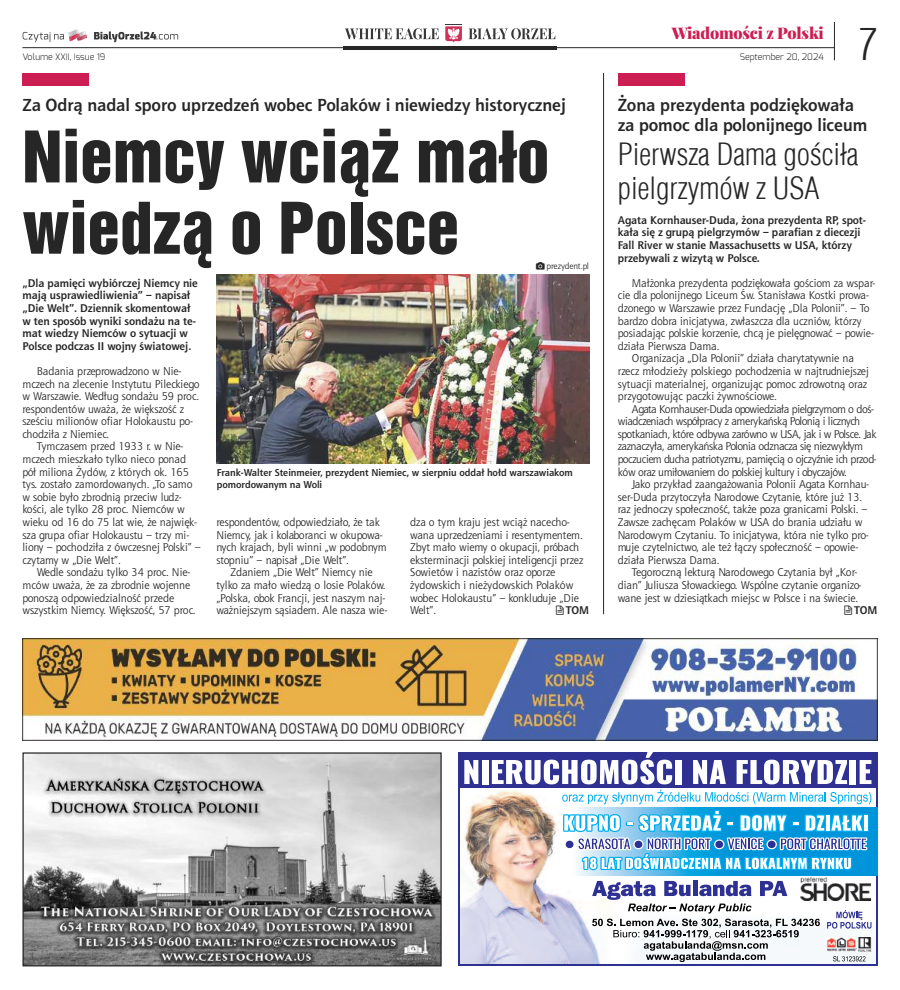
<style>
.page{position:relative;width:900px;height:990px;background:#fff}
.page>*{position:absolute;margin:0;border:0;box-sizing:border-box;transform-origin:0 0}
.t1{font:65px/71.2px "Switzerland Inserat";color:#272627}
.t2{font:300 43.62px "Switzerland Cond";color:#272627}
.t3{font:300 30px/33.8px "Switzerland Cond";color:#272627}
.t4{font:700 17.5px/20px "Aerton EFN";color:#272627}
.t5{font:900 15.62px "Playfair Display";letter-spacing:-.015em;color:#cc1e52}
.t6{font:11.25px/12.6px "Aerton EFN";color:#272627}
.t7{font:700 11.25px/12.6px "Aerton EFN";color:#272627}
.t8{font:11.25px "Aerton EFN";letter-spacing:-.03em;color:#272627}
.t9{font:700 10px/12.6px "Aerton EFN";color:#272627}
.t10{font:300 9px "Exo";color:#272627}
.t11{font:8.75px "Aerton EFN";color:#272627}
</style>
<div class="page">
<div style="left:22px;top:73px;width:67px;height:12px;background:#cc1e52"></div>
<img style="left:22px;top:638px;width:855px;height:102px">
<img style="left:217px;top:275px;width:372px;height:188px">
<hr style="left:603px;top:73px;width:1px;height:541px;background:#272627">
<div style="left:618px;top:73px;width:66px;height:12px;background:#cc1e52"></div>
<hr style="left:343px;top:46px;width:214px;height:3px;background:#272627">
<hr style="left:834px;top:22px;width:1px;height:38px;background:#272627">
<svg style="left:23px;top:30px;width:64px;height:12px"></svg>
<svg style="left:94px;top:31px;width:84px;height:11px"></svg>
<svg style="left:345px;top:28px;width:94px;height:11px"></svg>
<svg style="left:469px;top:28px;width:86px;height:11px"></svg>
<svg style="left:445px;top:26px;width:17px;height:16px"></svg>
<hr style="left:22px;top:47px;width:813px;height:1px;background:#272627">
<img style="left:24px;top:754px;width:416px;height:210px">
<div style="left:22px;top:752px;width:420px;height:214px;border:1px solid #272627"></div>
<img style="left:460px;top:787px;width:416px;height:177px">
<div style="left:458px;top:752px;width:420px;height:35px;background:#2e3092"></div>
<svg style="left:464px;top:760px;width:14px;height:24px"></svg>
<div style="left:482px;top:760px;width:6px;height:24px;background:#fff"></div>
<svg style="left:492px;top:752px;width:382px;height:210px"></svg>
<h3 class="t5" style="left:672px;top:25px;width:154px">Wiadomości z Polski</h3>
<p class="t10" style="left:22px;top:51px;width:85px">Volume XXII, Issue 19</p>
<p class="t10" style="left:740px;top:51px;width:85px">September 20, 2024</p>
<h2 class="t2" style="left:858px;top:19px;width:21px">7</h2>
<h3 class="t4" style="left:22px;top:97px;width:545px">Za odrą nadal sporo uprzedzeń wobec Polaków i niewiedzy historycznej</h3>
<h1 class="t1" style="left:22px;top:121px;width:528px">Niemcy wciąż mało wiedzą o Polsce</h1>
<p class="t11" style="left:547px;top:263px;width:44px">prezydent.pl</p>
<p class="t7" style="left:22px;top:278px;width:177px">„Dla pamięci wybiórczej Niemcy nie mają usprawiedliwienia” – napisał „Die Welt”. Dziennik skomentował w ten sposób wyniki sondażu na te&shy;mat wiedzy Niemców o sytuacji w Polsce podczas II wojny światowej.</p>
<p class="t6" style="left:22px;top:366px;width:179px;text-indent:14px">Badania przeprowadzono w Nie&shy;mczech na zlecenie Instytutu Pileckiego w Warszawie. Według sondażu 59 proc. respondentów uważa, że większość z sześciu milionów ofiar Holokaustu po&shy;chodziła z Niemiec.</p>
<p class="t6" style="left:22px;top:441px;width:180px;text-indent:14px">Tymczasem przed 1933 r. w Nie&shy;mczech mieszkało tylko nieco ponad pół miliona Żydów, z których ok. 165 tys. zostało zamordowanych. „To samo w sobie było zbrodnią przeciw ludz&shy;kości, ale tylko 28 proc. Niemców w wieku od 16 do 75 lat wie, że najwięk&shy;sza grupa ofiar Holokaustu – trzy mi&shy;liony – pochodziła z ówczesnej Polski” – czytamy w „Die Welt”.</p>
<p class="t6" style="left:22px;top:567px;width:175px;text-indent:14px">Wedle sondażu tylko 34 proc. Nie&shy;mców uważa, że za zbrodnie wojenne ponoszą odpowiedzialność przede wszystkim Niemcy. Większość, 57 proc.</p>
<p class="t9" style="left:217px;top:467px;width:357px">Frank-Walter Steinmeier, prezydent Niemiec, w sierpniu oddał hołd warszawiakom pomordowanym na Woli</p>
<p class="t6" style="left:216px;top:517px;width:172px">respondentów, odpowiedziało, że tak Niemcy, jak i kolaboranci w okupowa&shy;nych krajach, byli winni „w podobnym stopniu” – napisał „Die Welt”.</p>
<p class="t6" style="left:216px;top:567px;width:173px;text-align:center">Zdaniem „Die Welt” Niemcy nie<br>tylko za mało wiedzą o losie Polaków. „Polska, obok Francji, jest naszym naj&shy;ważniejszym sąsiadem. Ale nasza wie-</p>
<p class="t6" style="left:410px;top:517px;width:175px">dza o tym kraju jest wciąż nacecho&shy;wana uprzedzeniami i resentymentem.<br>Zbyt mało wiemy o okupacji, próbach eksterminacji polskiej inteligencji przez Sowietów i nazistów oraz oporze żydowskich i nieżydowskich Polaków wobec Holokaustu” – konkluduje „Die Welt”.</p>
<p class="t7" style="left:566px;top:605px;width:25px">ToM</p>
<h3 class="t4" style="left:618px;top:97px;width:251px">Żona prezydenta podziękowała za pomoc dla polonijnego liceum</h3>
<h3 class="t3" style="left:618px;top:137px;width:242px">Pierwsza Dama gościła pielgrzymów z USA</h3>
<p class="t7" style="left:618px;top:215px;width:250px">Agata Kornhauser-Duda, żona prezydenta RP, spot&shy;kała się z grupą pielgrzymów – parafian z diecezji Fall River w stanie Massachusetts w USA, którzy przebywali z wizytą w Polsce.</p>
<p class="t6" style="left:632px;top:278px;width:245px">Małżonka prezydenta podziękowała gościom za wspar-</p>
<p class="t6" style="left:618px;top:290px;width:253px">cie dla polonijnego Liceum Św. Stanisława Kostki prowa-</p>
<p class="t6" style="left:618px;top:303px;width:254px">dzonego w Warszawie przez Fundację „Dla Polonii”. – To</p>
<p class="t6" style="left:618px;top:315px;width:245px">bardzo dobra inicjatywa, zwłaszcza dla uczniów, którzy</p>
<p class="t6" style="left:618px;top:328px;width:258px">posiadając polskie korzenie, chcą je pielęgnować – powie-</p>
<p class="t6" style="left:618px;top:340px;width:103px">działa Pierwsza Dama.</p>
<p class="t6" style="left:632px;top:353px;width:223px">Organizacja „Dla Polonii” działa charytatywnie na</p>
<p class="t6" style="left:618px;top:366px;width:253px">rzecz młodzieży polskiego pochodzenia w najtrudniejszej</p>
<p class="t6" style="left:618px;top:378px;width:251px">sytuacji materialnej, organizując pomoc zdrowotną oraz</p>
<p class="t6" style="left:618px;top:391px;width:161px">przygotowując paczki żywnościowe.</p>
<p class="t8" style="left:632px;top:404px;width:244px">Agata Kornhauser-Duda opowiedziała pielgrzymom o doś-</p>
<p class="t8" style="left:618px;top:417px;width:244px">wiadczeniach współpracy z amerykańską Polonią i licznych</p>
<p class="t8" style="left:618px;top:429px;width:260px">spotkaniach, które odbywa zarówno w USA, jak i w Polsce. Jak</p>
<p class="t8" style="left:618px;top:442px;width:247px">zaznaczyła, amerykańska Polonia odznacza się niezwykłym</p>
<p class="t8" style="left:618px;top:455px;width:260px">poczuciem ducha patriotyzmu, pamięcią o ojczyźnie ich przod-</p>
<p class="t8" style="left:618px;top:467px;width:231px">ków oraz umiłowaniem do polskiej kultury i obyczajów.</p>
<p class="t6" style="left:632px;top:479px;width:239px">Jako przykład zaangażowania Polonii Agata Kornhau-</p>
<p class="t6" style="left:618px;top:492px;width:246px">ser-Duda przytoczyła Narodowe Czytanie, które już 13.</p>
<p class="t6" style="left:618px;top:504px;width:251px">raz jednoczy społeczność, także poza granicami Polski. –</p>
<p class="t6" style="left:618px;top:517px;width:246px">Zawsze zachęcam Polaków w USA do brania udziału w</p>
<p class="t6" style="left:618px;top:529px;width:253px">Narodowym Czytaniu. To inicjatywa, która nie tylko pro-</p>
<p class="t6" style="left:618px;top:542px;width:242px">muje czytelnictwo, ale też łączy społeczność – opowie-</p>
<p class="t6" style="left:618px;top:554px;width:103px">działa Pierwsza Dama.</p>
<p class="t6" style="left:632px;top:567px;width:227px">Tegoroczną lekturą Narodowego Czytania był „Kor-</p>
<p class="t6" style="left:618px;top:580px;width:245px">dian” Juliusza Słowackiego. Wspólne czytanie organizo-</p>
<p class="t6" style="left:618px;top:592px;width:242px">wane jest w dziesiątkach miejsc w Polsce i na świecie.</p>
<p class="t7" style="left:854px;top:605px;width:25px">ToM</p>
</div>
